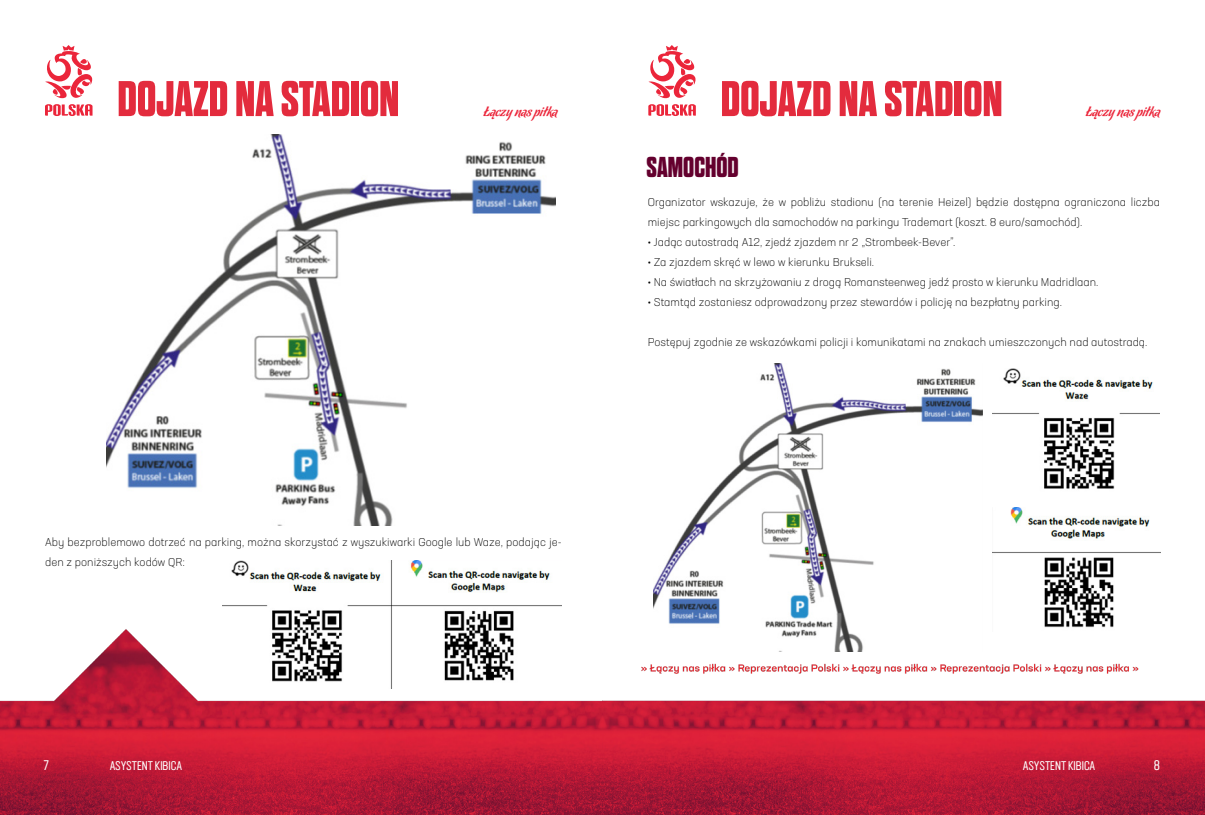
<style>
.page{position:relative;width:1205px;height:815px;background:#fff}
.page>*{position:absolute;margin:0;border:0;box-sizing:border-box;transform-origin:0 0}
.t1{font:700 expanded 50px "Dharma Gothic E";color:#e32b3d}
.t2{font:700 expanded 28.75px "Dharma Gothic E";color:#64002e}
.t3{font:condensed 13.88px "PZPN 2020";color:#fff}
.t4{font:13.75px "Chocolate Caliente";color:#eb253a}
.t5{font:condensed 12.5px "PZPN 2020";color:#fff}
.t6{font:300 11.25px/20px "Neusa Next Std";color:#000}
</style>
<div class="page">
<img style="left:0;top:45px;width:1205px;height:770px">
<img style="left:107px;top:135px;width:449px;height:391px">
<img style="left:653px;top:364px;width:330px;height:287px">
<img style="left:223px;top:561px;width:339px;height:127px">
<img style="left:992px;top:369px;width:168px;height:124px">
<img style="left:993px;top:507px;width:167px;height:124px">
<h1 class="t1" style="left:117px;top:73px;width:283px">DOJAZD NA STADION</h1>
<p class="t4" style="left:483px;top:104px;width:76px">Łączy nas piłka</p>
<p class="t6" style="left:45px;top:532px;width:518px">Aby bezproblemowo dotrzeć na parking, można skorzystać z wyszukiwarki Google lub Waze, podając je&shy;den z poniższych kodów QR:</p>
<h1 class="t1" style="left:721px;top:73px;width:283px">DOJAZD NA STADION</h1>
<p class="t4" style="left:1086px;top:104px;width:76px">Łączy nas piłka</p>
<h2 class="t2" style="left:646px;top:152px;width:94px">SAMOCHÓD</h2>
<p class="t6" style="left:648px;top:192px;width:514px">Organizator wskazuje, że w pobliżu stadionu (na terenie Heizel) będzie dostępna ograniczona liczba miejsc parkingowych dla samochodów na parkingu Trademart (koszt. 8 euro/samochód).</p>
<p class="t6" style="left:648px;top:232px;width:309px">• Jadąc autostradą A12, zjedź zjazdem nr 2 „Strombeek-Bever”.</p>
<p class="t6" style="left:648px;top:252px;width:228px">• Za zjazdem skręć w lewo w kierunku Brukseli.</p>
<p class="t6" style="left:648px;top:272px;width:452px">• Na światłach na skrzyżowaniu z drogą Romansteenweg jedź prosto w kierunku Madridlaan.</p>
<p class="t6" style="left:648px;top:292px;width:416px">• Stamtąd zostaniesz odprowadzony przez stewardów i policję na bezpłatny parking.</p>
<p class="t6" style="left:648px;top:332px;width:501px">Postępuj zgodnie ze wskazówkami policji i komunikatami na znakach umieszczonych nad autostradą.</p>
<p class="t3" style="left:43px;top:757px;width:7px">7</p>
<p class="t5" style="left:110px;top:759px;width:74px">ASYSTENT KIBICA</p>
<p class="t5" style="left:1023px;top:758px;width:74px">ASYSTENT KIBICA</p>
<p class="t3" style="left:1154px;top:757px;width:8px">8</p>
</div>
